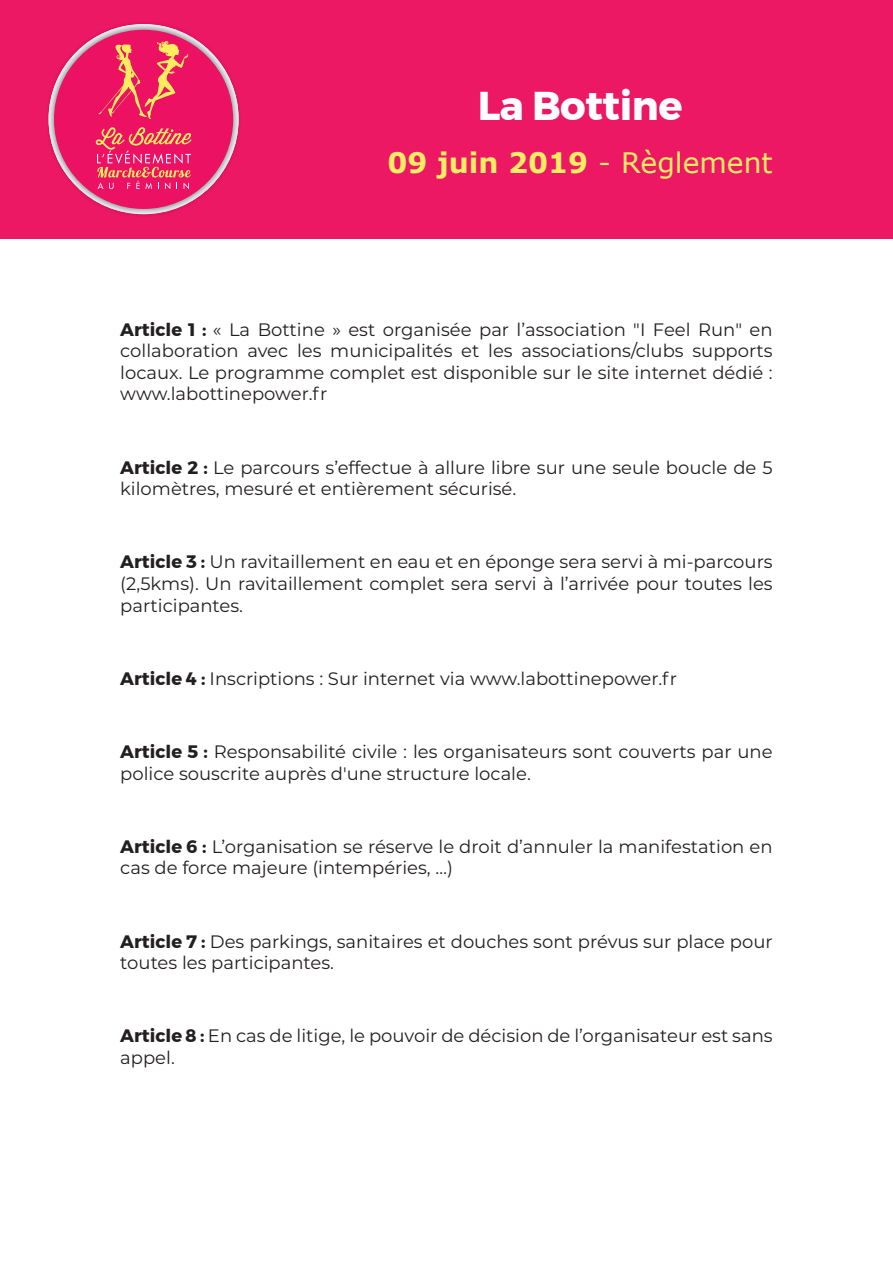
<style>
.page{position:relative;width:893px;height:1263px;background:#fff}
.page>*{position:absolute;margin:0;border:0;box-sizing:border-box;transform-origin:0 0}
.t1{font:700 40.05px "Montserrat";letter-spacing:-.01em;color:#fff}
.t2{font:700 28.2px "Verdana";color:#f8ee62}
.t3{font:18px/21.6px "Montserrat";color:#231f20}
.s1{font-weight:400}
.s2{font-weight:700}
</style>
<div class="page">
<div style="left:0;top:0;width:893px;height:239px;background:#ec1864"></div>
<img style="left:48px;top:23px;width:191px;height:192px">
<img style="left:48px;top:24px;width:191px;height:190px;border-radius:95px">
<div style="left:54px;top:30px;width:179px;height:178px;background:#ec1163;border-radius:50%"></div>
<svg style="left:98px;top:41px;width:91px;height:78px"></svg>
<svg style="left:96px;top:127px;width:96px;height:62px"></svg>
<h1 class="t1" style="left:478px;top:73px;width:206px">La Bottine</h1>
<h2 class="t2" style="left:388px;top:145px;width:387px">09 juin 2019 <span class="s1">- Règlement</span></h2>
<p class="t3" style="left:120px;top:318px;width:654px;text-align:justify"><span class="s2">Article 1 :</span> « La Bottine » est organisée par l’association "I Feel Run" en collaboration avec les municipalités et les associations/clubs supports locaux. Le programme complet est disponible sur le site internet dédié : www.labottinepower.fr</p>
<p class="t3" style="left:120px;top:456px;width:654px"><span class="s2">Article 2 :</span> Le parcours s’effectue à allure libre sur une seule boucle de 5 kilomètres, mesuré et entièrement sécurisé.</p>
<p class="t3" style="left:120px;top:550px;width:654px;text-align:justify"><span class="s2">Article 3 :</span> Un ravitaillement en eau et en éponge sera servi à mi-parcours (2,5kms). Un ravitaillement complet sera servi à l’arrivée pour toutes les participantes.</p>
<p class="t3" style="left:120px;top:667px;width:558px"><span class="s2">Article 4 :</span> Inscriptions : Sur internet via www.labottinepower.fr</p>
<p class="t3" style="left:120px;top:740px;width:654px"><span class="s2">Article 5 :</span> Responsabilité civile : les organisateurs sont couverts par une police souscrite auprès d'une structure locale.</p>
<p class="t3" style="left:120px;top:835px;width:654px"><span class="s2">Article 6 :</span> L’organisation se réserve le droit d’annuler la manifestation en cas de force majeure (intempéries, …)</p>
<p class="t3" style="left:120px;top:930px;width:654px"><span class="s2">Article 7 :</span> Des parkings, sanitaires et douches sont prévus sur place pour toutes les participantes.</p>
<p class="t3" style="left:120px;top:1024px;width:654px"><span class="s2">Article 8 :</span> En cas de litige, le pouvoir de décision de l’organisateur est sans appel.</p>
</div>
